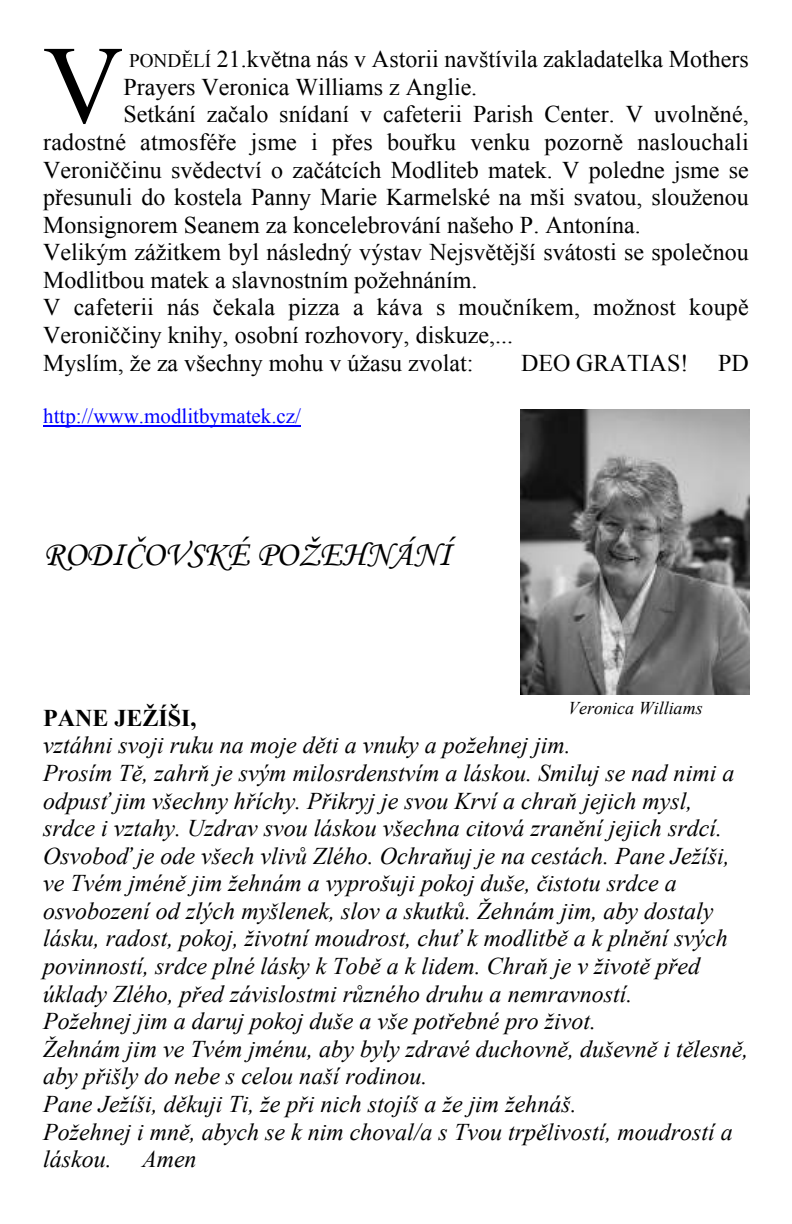
<style>
.page{position:relative;width:792px;height:1224px;background:#fff}
.page>*{position:absolute;margin:0;border:0;box-sizing:border-box;transform-origin:0 0}
.t1{font:111px "Times New Roman";color:#000}
.t2{font:35.6px "Monotype Corsiva";color:#000}
.t3{font:italic 24px/27.6px "Times New Roman";color:#000}
.t4{font:24px "Times New Roman";color:#000}
.t5{font:700 24px "Times New Roman";color:#000}
.t6{font:21px "Times New Roman";color:#00f}
.t7{font:italic 18px "Times New Roman";color:#000}
.s1{font-size:19.2px}
</style>
<div class="page">
<hr style="left:43px;top:425px;width:258px;height:1px;background:#00f">
<img style="left:521px;top:409px;width:228px;height:286px">
<h1 class="t1" style="left:43px;top:45px;width:82px">V</h1>
<p class="t4" style="left:129px;top:51px;width:621px"><span class="s1">PONDĚLÍ</span> 21.května nás v Astorii navštívila zakladatelka Mothers</p>
<p class="t4" style="left:123px;top:78px;width:355px">Prayers Veronica Williams z Anglie.</p>
<p class="t4" style="left:123px;top:106px;width:627px">Setkání začalo snídaní v cafeterii Parish Center. V uvolněné,</p>
<p class="t4" style="left:43px;top:133px;width:707px">radostné atmosféře jsme i přes bouřku venku pozorně naslouchali</p>
<p class="t4" style="left:43px;top:161px;width:707px">Veroniččinu svědectví o začátcích Modliteb matek. V poledne jsme se</p>
<p class="t4" style="left:43px;top:188px;width:707px">přesunuli do kostela Panny Marie Karmelské na mši svatou, slouženou</p>
<p class="t4" style="left:43px;top:216px;width:599px">Monsignorem Seanem za koncelebrování našeho P. Antonína.</p>
<p class="t4" style="left:43px;top:244px;width:707px">Velikým zážitkem byl následný výstav Nejsvětější svátosti se společnou</p>
<p class="t4" style="left:43px;top:271px;width:436px">Modlitbou matek a slavnostním požehnáním.</p>
<p class="t4" style="left:43px;top:299px;width:707px">V cafeterii nás čekala pizza a káva s moučníkem, možnost koupě</p>
<p class="t4" style="left:43px;top:326px;width:471px">Veroniččiny knihy, osobní rozhovory, diskuze,...</p>
<p class="t4" style="left:43px;top:354px;width:432px">Myslím, že za všechny mohu v úžasu zvolat:</p>
<p class="t4" style="left:521px;top:354px;width:229px">DEO GRATIAS! PD</p>
<p class="t6" style="left:43px;top:409px;width:259px">http://www.modlitbymatek.cz/</p>
<h2 class="t2" style="left:43px;top:540px;width:410px">RODIČOVSKÉ POŽEHNÁNÍ</h2>
<p class="t7" style="left:568px;top:702px;width:136px">Veronica Williams</p>
<p class="t5" style="left:43px;top:710px;width:155px">PANE JEŽÍŠI,</p>
<p class="t3" style="left:43px;top:734px;width:707px">vztáhni svoji ruku na moje děti a vnuky a požehnej jim.<br>Prosím Tě, zahrň je svým milosrdenstvím a láskou. Smiluj se nad nimi a odpusť jim všechny hříchy. Přikryj je svou Krví a chraň jejich mysl, srdce i vztahy. Uzdrav svou láskou všechna citová zranění jejich srdcí.<br>Osvoboď je ode všech vlivů Zlého. Ochraňuj je na cestách. Pane Ježíši, ve Tvém jméně jim žehnám a vyprošuji pokoj duše, čistotu srdce a osvobození od zlých myšlenek, slov a skutků. Žehnám jim, aby dostaly lásku, radost, pokoj, životní moudrost, chuť k modlitbě a k plnění svých povinností, srdce plné lásky k Tobě a k lidem. Chraň je v životě před úklady Zlého, před závislostmi různého druhu a nemravností.<br>Požehnej jim a daruj pokoj duše a vše potřebné pro život.<br>Žehnám jim ve Tvém jménu, aby byly zdravé duchovně, duševně i tělesně, aby přišly do nebe s celou naší rodinou.<br>Pane Ježíši, děkuji Ti, že při nich stojíš a že jim žehnáš.<br>Požehnej i mně, abych se k nim choval/a s Tvou trpělivostí, moudrostí a láskou.</p>
<p class="t3" style="left:142px;top:1148px;width:56px">Amen</p>
</div>
